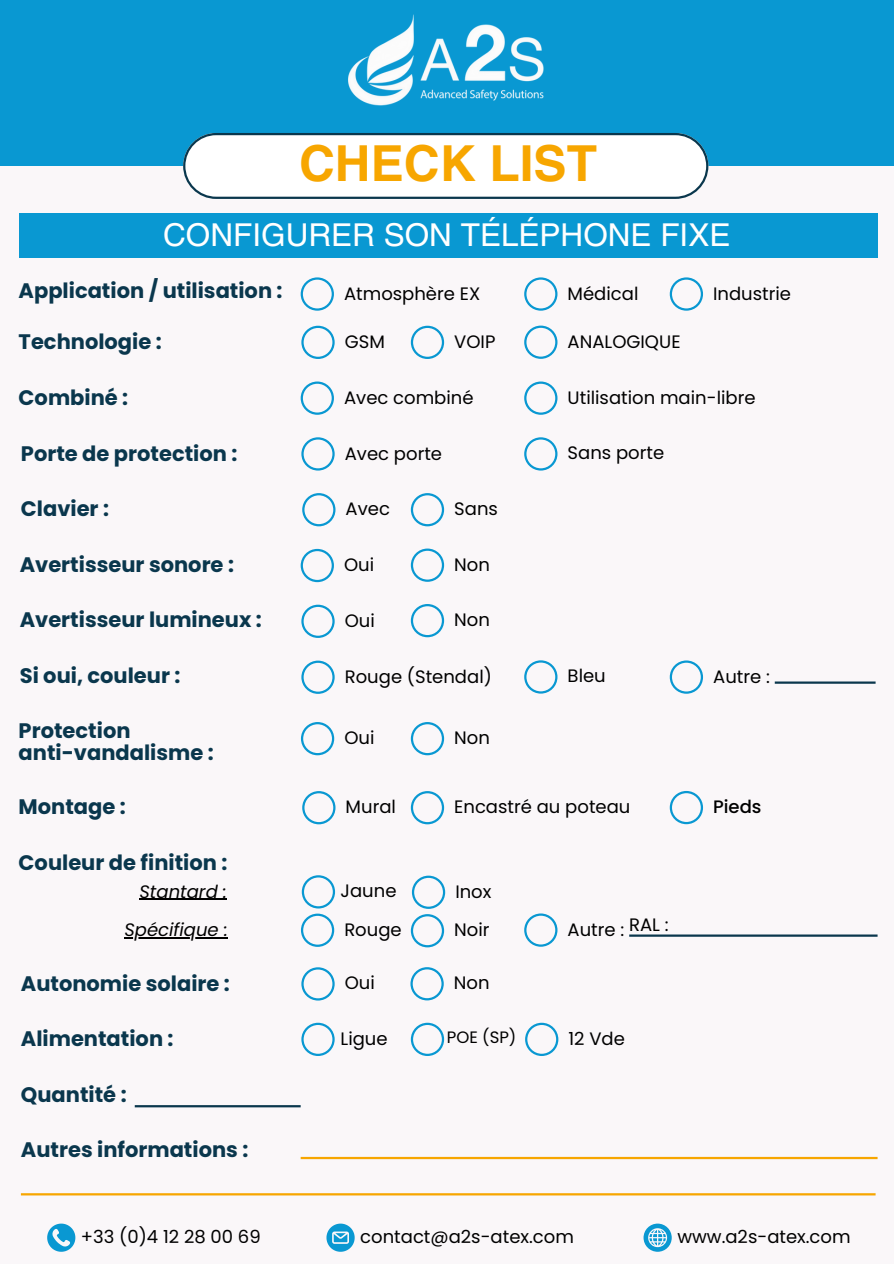
<style>
.page{position:relative;width:894px;height:1264px;background:#fff}
.page>*{position:absolute;margin:0;border:0;box-sizing:border-box;transform-origin:0 0}
.t1{font:700 49.65px "Helvetica LT Pro";color:#f7a600}
.t2{font:31.5px "Helvetica LT Pro";color:#fff}
.t3{font:700 21px/21.3px "Poppins";color:#0a374d}
.t4{font:18px "Poppins";color:#000}
.t5{font:italic 18px "Poppins";color:#000}
.t6{font:500 18px "Poppins";color:#000}
.t7{font:16.5px "Poppins";color:#000}
</style>
<div class="page">
<div style="left:0;top:0;width:893px;height:1263px;background:#faf7f9"></div>
<div style="left:0;top:0;width:893px;height:166px;background:#0998d2"></div>
<svg style="left:183px;top:133px;width:525px;height:66px"></svg>
<div style="left:19px;top:213px;width:858px;height:44px;background:#0998d2"></div>
<img style="left:348px;top:14px;width:196px;height:92px">
<svg style="left:301px;top:326px;width:33px;height:33px"></svg>
<svg style="left:410px;top:326px;width:34px;height:33px"></svg>
<svg style="left:524px;top:325px;width:33px;height:34px"></svg>
<svg style="left:300px;top:381px;width:34px;height:34px"></svg>
<svg style="left:524px;top:381px;width:33px;height:34px"></svg>
<svg style="left:302px;top:493px;width:33px;height:33px"></svg>
<svg style="left:410px;top:493px;width:34px;height:33px"></svg>
<svg style="left:300px;top:549px;width:34px;height:33px"></svg>
<svg style="left:410px;top:548px;width:34px;height:34px"></svg>
<svg style="left:301px;top:604px;width:33px;height:34px"></svg>
<svg style="left:410px;top:604px;width:34px;height:33px"></svg>
<svg style="left:301px;top:722px;width:33px;height:33px"></svg>
<svg style="left:410px;top:722px;width:34px;height:33px"></svg>
<svg style="left:301px;top:967px;width:33px;height:33px"></svg>
<svg style="left:410px;top:967px;width:33px;height:33px"></svg>
<hr style="left:135px;top:1105px;width:165px;height:2px;background:#0a374d">
<hr style="left:139px;top:898px;width:88px;height:2px;background:#000">
<svg style="left:47px;top:1223px;width:28px;height:28px"></svg>
<svg style="left:326px;top:1223px;width:28px;height:28px"></svg>
<svg style="left:643px;top:1223px;width:28px;height:28px"></svg>
<svg style="left:300px;top:277px;width:34px;height:34px"></svg>
<svg style="left:524px;top:277px;width:33px;height:34px"></svg>
<svg style="left:669px;top:277px;width:33px;height:34px"></svg>
<svg style="left:301px;top:437px;width:33px;height:33px"></svg>
<svg style="left:524px;top:437px;width:33px;height:33px"></svg>
<svg style="left:301px;top:660px;width:33px;height:34px"></svg>
<svg style="left:524px;top:660px;width:33px;height:33px"></svg>
<svg style="left:669px;top:660px;width:33px;height:33px"></svg>
<hr style="left:774px;top:681px;width:101px;height:2px;background:#0a374d">
<svg style="left:302px;top:791px;width:33px;height:33px"></svg>
<svg style="left:410px;top:791px;width:34px;height:33px"></svg>
<svg style="left:669px;top:791px;width:33px;height:33px"></svg>
<svg style="left:412px;top:875px;width:33px;height:33px"></svg>
<svg style="left:301px;top:875px;width:34px;height:71px"></svg>
<hr style="left:124px;top:937px;width:104px;height:1px;background:#000">
<svg style="left:410px;top:914px;width:34px;height:33px"></svg>
<svg style="left:524px;top:913px;width:33px;height:33px"></svg>
<hr style="left:629px;top:934px;width:248px;height:2px;background:#0a374d">
<svg style="left:301px;top:1022px;width:33px;height:34px"></svg>
<svg style="left:410px;top:1022px;width:34px;height:34px"></svg>
<svg style="left:525px;top:1022px;width:33px;height:34px"></svg>
<hr style="left:300px;top:1156px;width:577px;height:3px;background:#f7a600">
<hr style="left:21px;top:1193px;width:854px;height:2px;background:#f7a600">
<p class="t1" style="left:299px;top:146px;width:299px">CHECK LIST</p>
<p class="t2" style="left:163px;top:223px;width:568px">CONFIGURER SON TÉLÉPHONE FIXE</p>
<p class="t3" style="left:19px;top:280px;width:265px">Application / utilisation :</p>
<p class="t3" style="left:19px;top:331px;width:145px">Technologie :</p>
<h1 class="t3" style="left:19px;top:387px;width:111px">Combiné :</h1>
<p class="t4" style="left:344px;top:281px;width:138px">Atmosphère EX</p>
<h3 class="t4" style="left:567px;top:281px;width:72px">Médical</h3>
<p class="t4" style="left:713px;top:281px;width:79px">Industrie</p>
<h3 class="t4" style="left:345px;top:329px;width:42px">GSM</h3>
<p class="t4" style="left:454px;top:329px;width:43px">VOIP</p>
<p class="t4" style="left:567px;top:329px;width:114px">ANALOGIQUE</p>
<h3 class="t4" style="left:344px;top:385px;width:131px">Avec combiné</h3>
<p class="t4" style="left:567px;top:385px;width:189px">Utilisation main-libre</p>
<p class="t3" style="left:21px;top:443px;width:218px">Porte de protection :</p>
<h5 class="t4" style="left:345px;top:440px;width:99px">Avec porte</h5>
<h3 class="t4" style="left:567px;top:440px;width:98px">Sans porte</h3>
<h3 class="t3" style="left:21px;top:498px;width:90px">Clavier :</h3>
<h4 class="t3" style="left:20px;top:554px;width:216px">Avertisseur sonore :</h4>
<h4 class="t3" style="left:20px;top:609px;width:243px">Avertisseur lumineux :</h4>
<p class="t4" style="left:345px;top:496px;width:46px">Avec</p>
<h3 class="t4" style="left:454px;top:496px;width:45px">Sans</h3>
<p class="t4" style="left:344px;top:552px;width:32px">Oui</p>
<p class="t4" style="left:454px;top:552px;width:37px">Non</p>
<h3 class="t4" style="left:345px;top:608px;width:32px">Oui</h3>
<p class="t4" style="left:454px;top:607px;width:37px">Non</p>
<p class="t3" style="left:20px;top:665px;width:162px">Si oui, couleur :</p>
<p class="t4" style="left:345px;top:664px;width:149px">Rouge (Stendal)</p>
<p class="t4" style="left:567px;top:663px;width:40px">Bleu</p>
<p class="t4" style="left:713px;top:663px;width:58px">Autre :</p>
<h4 class="t3" style="left:19px;top:720px;width:196px">Protection anti-vandalisme :</h4>
<p class="t4" style="left:344px;top:725px;width:32px">Oui</p>
<h3 class="t4" style="left:454px;top:725px;width:37px">Non</h3>
<p class="t3" style="left:19px;top:796px;width:109px">Montage :</p>
<p class="t4" style="left:345px;top:794px;width:52px">Mural</p>
<p class="t4" style="left:454px;top:794px;width:178px">Encastré au poteau</p>
<h4 class="t6" style="left:713px;top:794px;width:50px">Pieds</h4>
<h3 class="t3" style="left:19px;top:851px;width:210px">Couleur de finition :</h3>
<h3 class="t5" style="left:139px;top:878px;width:89px">Stantard :</h3>
<p class="t4" style="left:340px;top:878px;width:57px">Jaune</p>
<p class="t4" style="left:455px;top:878px;width:38px">Inox</p>
<h3 class="t5" style="left:124px;top:917px;width:105px">Spécifique :</h3>
<p class="t4" style="left:344px;top:916px;width:59px">Rouge</p>
<p class="t4" style="left:454px;top:917px;width:37px">Noir</p>
<h3 class="t4" style="left:567px;top:916px;width:58px">Autre :</h3>
<p class="t4" style="left:629px;top:912px;width:41px">RAL :</p>
<h2 class="t3" style="left:21px;top:972px;width:210px">Autonomie solaire :</h2>
<p class="t4" style="left:345px;top:970px;width:32px">Oui</p>
<p class="t4" style="left:454px;top:970px;width:37px">Non</p>
<h4 class="t3" style="left:21px;top:1028px;width:154px">Alimentation :</h4>
<p class="t4" style="left:340px;top:1026px;width:49px">Ligue</p>
<h3 class="t7" style="left:446px;top:1025px;width:71px">POE (SP)</h3>
<p class="t4" style="left:568px;top:1025px;width:58px">12 Vde</p>
<p class="t3" style="left:21px;top:1083px;width:107px">Quantité :</p>
<p class="t3" style="left:21px;top:1138px;width:229px">Autres informations :</p>
<p class="t4" style="left:81px;top:1224px;width:181px">+33 (0)4 12 28 00 69</p>
<h3 class="t4" style="left:360px;top:1224px;width:215px">contact@a2s-atex.com</h3>
<p class="t4" style="left:677px;top:1224px;width:175px">www.a2s-atex.com</p>
</div>
